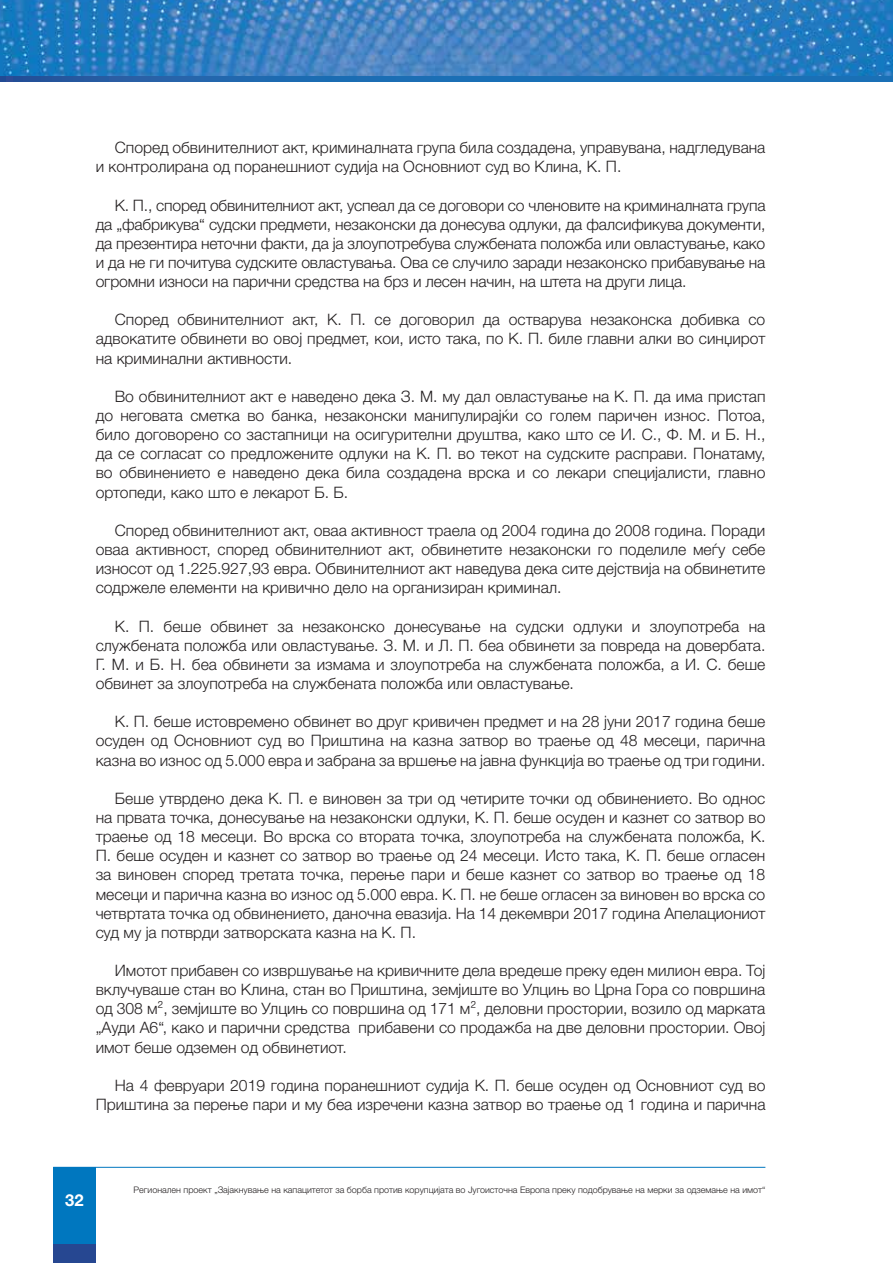
<style>
.page{position:relative;width:893px;height:1263px;background:#fff}
.page>*{position:absolute;margin:0;border:0;box-sizing:border-box;transform-origin:0 0}
.t1{font:700 16.5px "Helvetica Neue LTW1 G";color:#fff}
.t2{font:300 15.75px/19.2px "Helvetica Neue LTW1 G";color:#231f20;text-align:justify}
.t3{font:300 9px "Helvetica Neue LTW1 G";color:#231f20}
</style>
<div class="page">
<hr style="left:53px;top:1167px;width:712px;height:1px;background:#0077bf">
<div style="left:53px;top:1167px;width:43px;height:77px;background:#0077bf"></div>
<div style="left:53px;top:1244px;width:43px;height:19px;background:#264791"></div>
<img style="left:0;top:0;width:893px;height:77px">
<svg style="left:0;top:77px;width:893px;height:4px;background:#1d69b0"></svg>
<p class="t2" style="left:96px;top:138px;width:671px;text-indent:19px">Според обвинителниот акт, криминалната група била создадена, управувана, надгледувана и контролирана од поранешниот судија на Основниот суд во Клина, К. П.</p>
<p class="t2" style="left:96px;top:195px;width:671px;text-indent:19px">К. П., според обвинителниот акт, успеал да се договори со членовите на криминалната група да „фабрикува“ судски предмети, незаконски да донесува одлуки, да фалсификува документи, да презентира неточни факти, да ја злоупотребува службената положба или овластување, како и да не ги почитува судските овластувања. Ова се случило заради незаконско прибавување на огромни износи на парични средства на брз и лесен начин, на штета на други лица.</p>
<p class="t2" style="left:96px;top:310px;width:671px;text-indent:19px">Според обвинителниот акт, К. П. се договорил да остварува незаконска добивка со адвокатите обвинети во овој предмет, кои, исто така, по К. П. биле главни алки во синџирот на криминални активности.</p>
<p class="t2" style="left:96px;top:387px;width:671px;text-indent:19px">Во обвинителниот акт е наведено дека З. М. му дал овластување на К. П. да има пристап до неговата сметка во банка, незаконски манипулирајќи со голем паричен износ. Потоа, било договорено со застапници на осигурителни друштва, како што се И. С., Ф. М. и Б. Н., да се согласат со предложените одлуки на К. П. во текот на судските расправи. Понатаму, во обвинението е наведено дека била создадена врска и со лекари специјалисти, главно ортопеди, како што е лекарот Б. Б.</p>
<p class="t2" style="left:96px;top:521px;width:671px;text-indent:19px">Според обвинителниот акт, оваа активност траела од 2004 година до 2008 година. Поради оваа активност, според обвинителниот акт, обвинетите незаконски го поделиле меѓу себе износот од 1.225.927,93 евра. Обвинителниот акт наведува дека сите дејствија на обвинетите содржеле елементи на кривично дело на организиран криминал.</p>
<p class="t2" style="left:96px;top:616px;width:671px;text-indent:19px">К. П. беше обвинет за незаконско донесување на судски одлуки и злоупотреба на службената положба или овластување. З. М. и Л. П. беа обвинети за повреда на довербата.<br>Г. M. и Б. Н. беа обвинети за измама и злоупотреба на службената положба, а И. С. беше обвинет за злоупотреба на службената положба или овластување.</p>
<p class="t2" style="left:96px;top:712px;width:671px;text-indent:19px">К. П. беше истовремено обвинет во друг кривичен предмет и на 28 јуни 2017 година беше осуден од Основниот суд во Приштина на казна затвор во траење од 48 месеци, парична казна во износ од 5.000 евра и забрана за вршење на јавна функција во траење од три години.</p>
<p class="t2" style="left:96px;top:788px;width:671px;text-indent:19px">Беше утврдено дека К. П. е виновен за три од четирите точки од обвинението. Во однос на првата точка, донесување на незаконски одлуки, К. П. беше осуден и казнет со затвор во траење од 18 месеци. Во врска со втората точка, злоупотреба на службената положба, К.<br>П. беше осуден и казнет со затвор во траење од 24 месеци. Исто така, К. П. беше огласен за виновен според третата точка, перење пари и беше казнет со затвор во траење од 18 месеци и парична казна во износ од 5.000 евра. К. П. не беше огласен за виновен во врска со четвртата точка од обвинението, даночна евазија. На 14 декември 2017 година Апелациониот суд му ја потврди затворската казна на К. П.</p>
<p class="t2" style="left:96px;top:961px;width:671px;text-indent:19px">Имотот прибавен со извршување на кривичните дела вредеше преку еден милион евра. Тој вклучуваше стан во Клина, стан во Приштина, земјиште во Улцињ во Црна Гора со површина од 308 м², земјиште во Улцињ со површина од 171 м², деловни простории, возило од марката „Ауди А6“, како и парични средства прибавени со продажба на две деловни простории. Овој имот беше одземен од обвинетиот.</p>
<p class="t2" style="left:96px;top:1075px;width:671px;text-align:right">На 4 февруари 2019 година поранешниот судија К. П. беше осуден од Основниот суд во<br>Приштина за перење пари и му беа изречени казна затвор во траење од 1 година и парична</p>
<p class="t1" style="left:65px;top:1189px;width:20px">32</p>
<p class="t3" style="left:134px;top:1184px;width:633px">Регионален проект „Зајакнување на капацитетот за борба против корупцијата во Југоисточна Европа преку подобрување на мерки за одземање на имот“</p>
</div>
